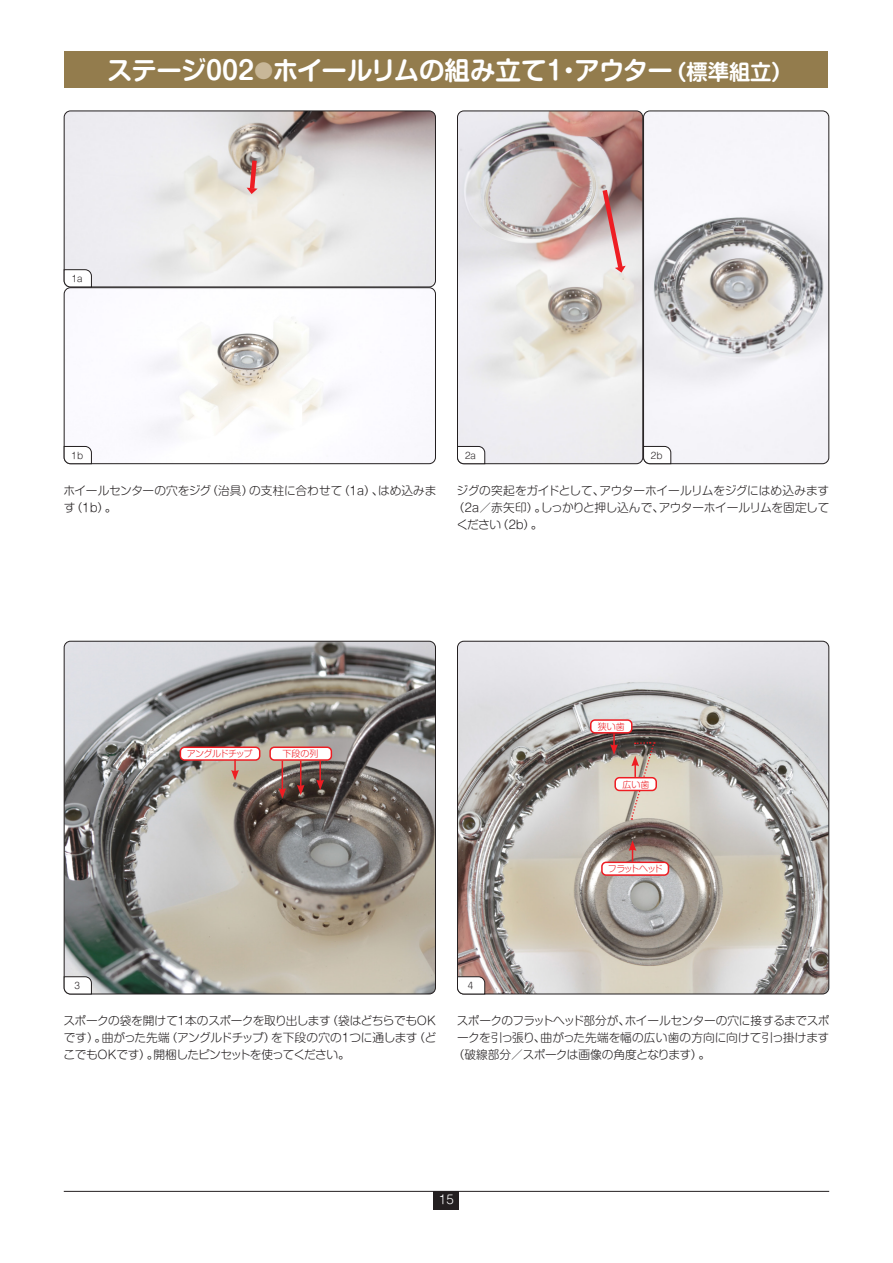
<style>
.page{position:relative;width:893px;height:1263px;background:#fff}
.page>*{position:absolute;margin:0;border:0;box-sizing:border-box;transform-origin:0 0}
.t1{font:700 25.5px "Shin M Go Pr 6 N De";letter-spacing:-.015em;color:#fff}
.t2{font:300 12px "Shin M Go Pr 6 N";color:#fff}
.Body_Copy{font:300 11.7px/17px "Shin M Go Pr 6 N";letter-spacing:-.02em;color:#231f20}
.Body_Copy-2{font:300 11.7px "Shin M Go Pr 6 N";letter-spacing:-.04em;color:#231f20}
.t3{font:300 9px "Shin M Go Pr 6 N";letter-spacing:-.065em;color:#ee1d23}
.t4{font:300 9px "Shin M Go Pr 6 N";color:#231f20}
.t5{font:300 9px "Shin M Go Pr 6 N";letter-spacing:-.145em;color:#ee1d23}
.s1{font-size:19.2px;color:#c8b798}
.s2{font-size:21.3px}
</style>
<div class="page">
<hr style="left:64px;top:1191px;width:765px;height:1px;background:#231f20">
<div style="left:434px;top:1191px;width:25px;height:18px;background:#231f20"></div>
<div style="left:65px;top:51px;width:763px;height:37px;background:#937c4d"></div>
<img style="left:64px;top:111px;width:371px;height:353px">
<div style="left:64px;top:111px;width:372px;height:176px;border:1px solid #231f20;border-radius:6px"></div>
<div style="left:64px;top:287px;width:372px;height:177px;border:1px solid #231f20;border-radius:6px"></div>
<img style="left:457px;top:111px;width:372px;height:353px">
<div style="left:643px;top:111px;width:186px;height:353px;border:1px solid #231f20;border-radius:6px"></div>
<div style="left:457px;top:111px;width:186px;height:353px;border:1px solid #231f20;border-radius:6px"></div>
<img style="left:64px;top:641px;width:371px;height:353px">
<div style="left:64px;top:641px;width:372px;height:353px;border:1px solid #231f20;border-radius:6px"></div>
<img style="left:457px;top:641px;width:372px;height:353px">
<div style="left:457px;top:641px;width:372px;height:353px;border:1px solid #231f20;border-radius:6px"></div>
<svg style="left:63px;top:446px;width:29px;height:18px"></svg>
<svg style="left:63px;top:976px;width:29px;height:19px"></svg>
<svg style="left:457px;top:446px;width:28px;height:18px"></svg>
<svg style="left:457px;top:976px;width:28px;height:19px"></svg>
<svg style="left:247px;top:156px;width:12px;height:38px"></svg>
<svg style="left:63px;top:269px;width:29px;height:19px"></svg>
<svg style="left:599px;top:185px;width:27px;height:88px;background:#ca9e9f"></svg>
<svg style="left:643px;top:446px;width:29px;height:18px"></svg>
<div style="left:180px;top:747px;width:80px;height:13px;background:#fff;border-radius:4px"></div>
<div style="left:180px;top:746px;width:80px;height:15px;border:2px solid #ee1d23;border-radius:4px"></div>
<div style="left:270px;top:747px;width:61px;height:13px;background:#fff;border-radius:4px"></div>
<div style="left:269px;top:746px;width:63px;height:15px;border:2px solid #ee1d23;border-radius:4px"></div>
<svg style="left:297px;top:761px;width:8px;height:34px"></svg>
<svg style="left:231px;top:759px;width:8px;height:21px"></svg>
<svg style="left:279px;top:761px;width:7px;height:38px"></svg>
<hr style="left:319px;top:761px;width:2px;height:21px;background:#ee1d23">
<svg style="left:316px;top:779px;width:8px;height:11px"></svg>
<div style="left:602px;top:862px;width:66px;height:13px;background:#fff;border-radius:4px"></div>
<div style="left:601px;top:861px;width:68px;height:15px;border:2px solid #ee1d23;border-radius:4px"></div>
<svg style="left:629px;top:840px;width:7px;height:21px"></svg>
<div style="left:591px;top:720px;width:41px;height:13px;background:#fff;border-radius:4px"></div>
<div style="left:590px;top:719px;width:42px;height:14px;border:2px solid #ee1d23;border-radius:4px"></div>
<svg style="left:610px;top:733px;width:8px;height:22px"></svg>
<svg style="left:630px;top:742px;width:25px;height:78px;background:#bda89b"></svg>
<div style="left:615px;top:778px;width:41px;height:12px;background:#fff;border-radius:4px"></div>
<div style="left:614px;top:777px;width:43px;height:14px;border:2px solid #ee1d23;border-radius:4px"></div>
<p class="t1" style="left:107px;top:49px;width:687px">ステージ002<span class="s1">●</span>ホイールリムの組み立て1・アウター<span class="s2">（標準組立）</span></p>
<p class="t4" style="left:72px;top:271px;width:12px">1a</p>
<p class="t4" style="left:72px;top:448px;width:13px">1b</p>
<p class="t4" style="left:465px;top:448px;width:12px">2a</p>
<p class="t4" style="left:651px;top:448px;width:13px">2b</p>
<p class="Body_Copy" style="left:63px;top:481px;width:374px">ホイールセンターの穴をジグ（治具）の支柱に合わせて（1a）、はめ込みます（1b）。</p>
<p class="Body_Copy" style="left:457px;top:481px;width:374px">ジグの突起をガイドとして、アウターホイールリムをジグにはめ込みます</p>
<p class="Body_Copy" style="left:453px;top:498px;width:378px">（2a／赤矢印）。しっかりと押し込んで、アウターホイールリムを固定して</p>
<p class="Body_Copy" style="left:457px;top:515px;width:87px">ください（2b）。</p>
<p class="t3" style="left:187px;top:747px;width:67px">アングルドチップ</p>
<p class="t3" style="left:283px;top:747px;width:37px">下段の列</p>
<p class="t3" style="left:598px;top:719px;width:28px">狭い歯</p>
<p class="t3" style="left:622px;top:777px;width:28px">広い歯</p>
<p class="t5" style="left:608px;top:862px;width:56px">フラットヘッド</p>
<p class="t4" style="left:75px;top:978px;width:7px">3</p>
<p class="Body_Copy" style="left:63px;top:1011px;width:375px;text-align:justify">スポークの袋を開けて1本のスポークを取り出します（袋はどちらでもOKです）。曲がった先端（アングルドチップ）を下段の穴の1つに通します（どこでもOKです）。開梱したピンセットを使ってください。</p>
<p class="t4" style="left:468px;top:978px;width:7px">4</p>
<p class="Body_Copy-2" style="left:457px;top:1011px;width:374px">スポークのフラットヘッド部分が、ホイールセンターの穴に接するまでスポ</p>
<p class="Body_Copy" style="left:457px;top:1028px;width:374px">ークを引っ張り、曲がった先端を幅の広い歯の方向に向けて引っ掛けます</p>
<p class="Body_Copy" style="left:453px;top:1045px;width:259px">（破線部分／スポークは画像の角度となります）。</p>
<p class="t2" style="left:439px;top:1189px;width:16px">15</p>
</div>
